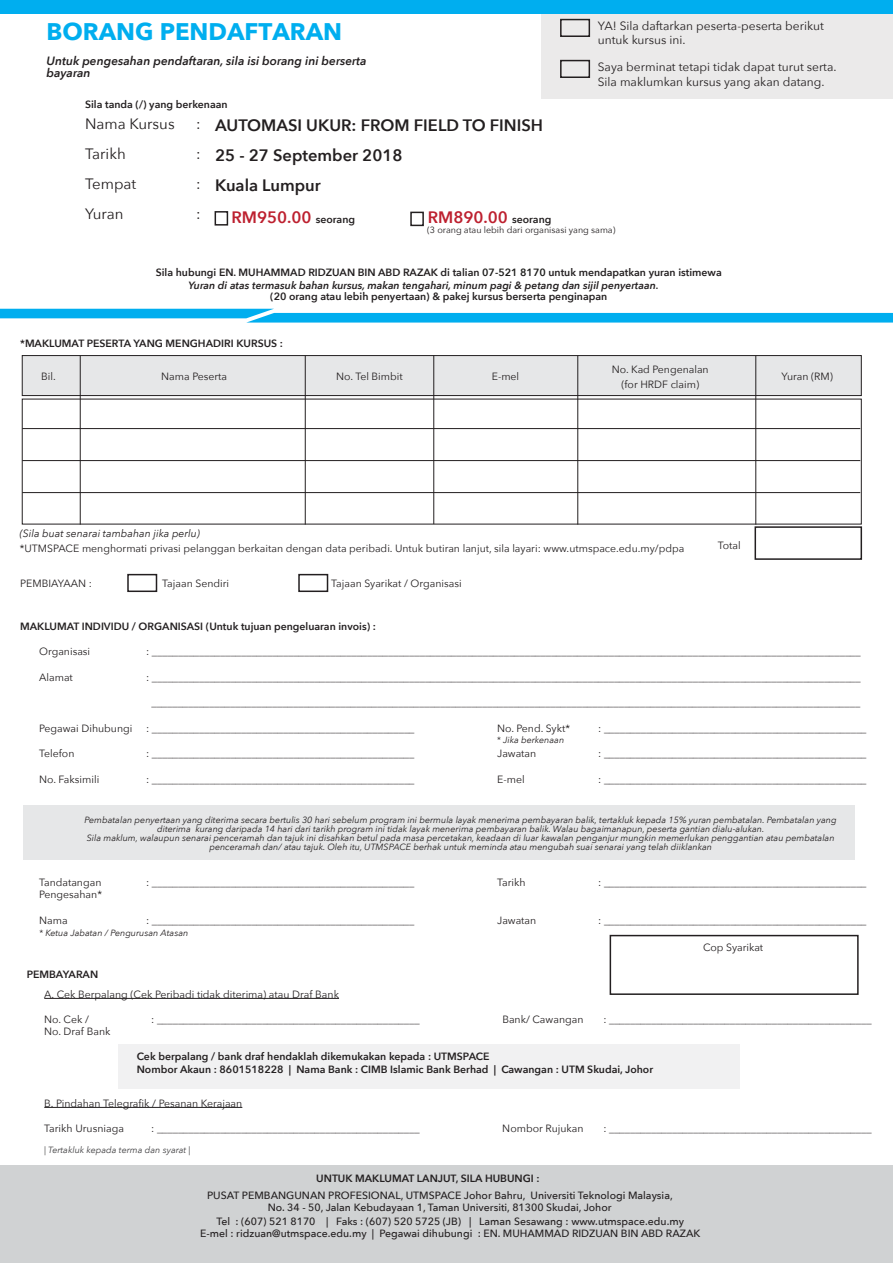
<style>
.page{position:relative;width:893px;height:1263px;background:#fff}
.page>*{position:absolute;margin:0;border:0;box-sizing:border-box;transform-origin:0 0}
.t1{font:700 24px "Avenir Next";color:#00aeef}
.t2{font:600 16.5px/30px "Avenir Next";color:#231f20}
.t3{font:600 16.5px "Avenir Next";color:#bd202f}
.t4{font:15px "Avenir Next";color:#231f20}
.t5{font:12px/14.4px "Avenir Next";color:#231f20}
.t6{font:italic 600 12px/12px "Avenir Next";color:#231f20}
.t7{font:10.5px/15px "Avenir Next";color:#231f20;text-align:center}
.t8{font:600 10.5px/12.6px "Avenir Next";color:#231f20}
.t9{font:500 10.5px "Avenir Next";color:#231f20}
.t10{font:italic 600 10.5px "Avenir Next";color:#231f20}
.t11{font:italic 10.5px "Avenir Next";color:#231f20}
.t12{font:italic 9px/9px "Avenir Next";color:#231f20;text-align:center}
.t13{font:9px "Avenir Next";color:#231f20}
.t14{font:italic 9px "Avenir Next";color:#414042}
.s1{font-size:10.5px;color:#231f20}
.s2{color:#1d1d1b}
</style>
<div class="page">
<div style="left:0;top:0;width:893px;height:13px;background:#00aeef"></div>
<div style="left:542px;top:14px;width:351px;height:85px;background:#ebeaea"></div>
<div style="left:560px;top:19px;width:30px;height:18px;border:2px solid #231f20"></div>
<div style="left:560px;top:60px;width:30px;height:18px;border:2px solid #231f20"></div>
<svg style="left:0;top:309px;width:893px;height:14px"></svg>
<div style="left:1px;top:1165px;width:892px;height:98px;background:#d0d2d3"></div>
<div style="left:119px;top:1044px;width:621px;height:44px;background:#f1f1f2"></div>
<div style="left:22px;top:355px;width:840px;height:41px;background:#e6e7e8;border:1px solid #231f20"></div>
<hr style="left:22px;top:428px;width:838px;height:1px;background:#231f20">
<hr style="left:22px;top:460px;width:838px;height:1px;background:#231f20">
<hr style="left:22px;top:492px;width:838px;height:1px;background:#231f20">
<hr style="left:80px;top:356px;width:1px;height:169px;background:#231f20">
<hr style="left:305px;top:356px;width:1px;height:169px;background:#231f20">
<hr style="left:755px;top:356px;width:1px;height:169px;background:#231f20">
<hr style="left:577px;top:356px;width:1px;height:169px;background:#231f20">
<div style="left:754px;top:526px;width:108px;height:34px;border:2px solid #231f20"></div>
<hr style="left:433px;top:355px;width:1px;height:169px;background:#231f20">
<div style="left:127px;top:574px;width:30px;height:18px;border:2px solid #231f20"></div>
<div style="left:298px;top:574px;width:30px;height:18px;border:2px solid #231f20"></div>
<div style="left:24px;top:805px;width:831px;height:55px;background:#e6e7e8"></div>
<div style="left:610px;top:935px;width:249px;height:60px;border:2px solid #231f20"></div>
<hr style="left:44px;top:998px;width:295px;height:1px;background:#231f20">
<hr style="left:44px;top:1107px;width:198px;height:1px;background:#231f20">
<div style="left:215px;top:211px;width:13px;height:15px;border:2px solid #231f20"></div>
<div style="left:410px;top:212px;width:14px;height:14px;border:2px solid #231f20"></div>
<h1 class="t1" style="left:46px;top:11px;width:297px">BORANG PENDAFTARAN</h1>
<p class="t6" style="left:46px;top:54px;width:322px">Untuk pengesahan pendaftaran, sila isi borang ini berserta bayaran</p>
<p class="t5" style="left:598px;top:18px;width:227px">YA! Sila daftarkan peserta-peserta berikut untuk kursus ini.</p>
<p class="t5" style="left:598px;top:59px;width:240px;line-height:15px">Saya berminat tetapi tidak dapat turut serta.<br>Sila maklumkan kursus yang akan datang.</p>
<p class="t8" style="left:85px;top:98px;width:144px">Sila tanda (/) yang berkenaan</p>
<h3 class="t4" style="left:85px;top:111px;width:91px">Nama Kursus</h3>
<h3 class="t4" style="left:196px;top:111px;width:6px">:</h3>
<h3 class="t4" style="left:85px;top:141px;width:42px">Tarikh</h3>
<h3 class="t4" style="left:196px;top:141px;width:6px">:</h3>
<h3 class="t4" style="left:85px;top:171px;width:53px">Tempat</h3>
<h3 class="t4" style="left:196px;top:171px;width:6px">:</h3>
<h3 class="t4" style="left:85px;top:201px;width:40px">Yuran</h3>
<h3 class="t4" style="left:196px;top:201px;width:6px">:</h3>
<h2 class="t2" style="left:215px;top:110px;width:329px">AUTOMASI UKUR: FROM FIELD TO FINISH<br>25 - 27 September 2018<br>Kuala Lumpur</h2>
<h2 class="t3" style="left:231px;top:203px;width:125px">RM950.00 <span class="s1">seorang</span></h2>
<h2 class="t3" style="left:428px;top:203px;width:125px">RM890.00 <span class="s1">seorang</span></h2>
<p class="t13" style="left:427px;top:223px;width:190px">(3 orang atau lebih dari organisasi yang sama)</p>
<p class="t8" style="left:156px;top:266px;width:568px">Sila hubungi EN. MUHAMMAD RIDZUAN BIN ABD RAZAK di talian <span class="s2">07-521 8170</span> untuk mendapatkan yuran istimewa</p>
<p class="t8" style="left:270px;top:290px;width:339px">(20 orang atau lebih penyertaan) &amp; pakej kursus berserta penginapan</p>
<p class="t10" style="left:189px;top:276px;width:472px">Yuran di atas termasuk bahan kursus, makan tengahari, minum pagi &amp; petang dan sijil penyertaan.</p>
<p class="t8" style="left:20px;top:336px;width:264px">*MAKLUMAT PESERTA YANG MENGHADIRI KURSUS :</p>
<p class="t7" style="left:41px;top:368px;width:16px">Bil.</p>
<p class="t7" style="left:161px;top:368px;width:67px">Nama Peserta</p>
<p class="t7" style="left:492px;top:368px;width:29px">E-mel</p>
<p class="t7" style="left:612px;top:361px;width:98px">No. Kad Pengenalan (for HRDF claim)</p>
<p class="t7" style="left:781px;top:368px;width:53px">Yuran (RM)</p>
<p class="t7" style="left:336px;top:368px;width:68px">No. Tel Bimbit</p>
<p class="t11" style="left:20px;top:524px;width:182px">(Sila buat senarai tambahan jika perlu)</p>
<p class="t7" style="left:20px;top:541px;width:666px">*UTMSPACE menghormati privasi pelanggan berkaitan dengan data peribadi. Untuk butiran lanjut, sila layari: www.utmspace.edu.my/pdpa</p>
<p class="t7" style="left:718px;top:537px;width:24px">Total</p>
<p class="t7" style="left:20px;top:575px;width:73px">PEMBIAYAAN :</p>
<p class="t7" style="left:162px;top:575px;width:68px">Tajaan Sendiri</p>
<p class="t7" style="left:331px;top:575px;width:132px">Tajaan Syarikat / Organisasi</p>
<p class="t8" style="left:20px;top:619px;width:357px">MAKLUMAT INDIVIDU / ORGANISASI (Untuk tujuan pengeluaran invois) :</p>
<p class="t7" style="left:39px;top:643px;width:53px">Organisasi</p>
<p class="t7" style="left:146px;top:643px;width:716px">: _______________________________________________________________________________________________________________________________________</p>
<p class="t7" style="left:39px;top:669px;width:35px">Alamat</p>
<p class="t7" style="left:146px;top:669px;width:716px">: _______________________________________________________________________________________________________________________________________</p>
<p class="t7" style="left:151px;top:694px;width:710px">_______________________________________________________________________________________________________________________________________</p>
<p class="t7" style="left:39px;top:720px;width:95px">Pegawai Dihubungi</p>
<p class="t7" style="left:146px;top:720px;width:270px">: __________________________________________________</p>
<p class="t7" style="left:497px;top:720px;width:74px">No. Pend. Sykt*</p>
<p class="t7" style="left:598px;top:720px;width:270px">: __________________________________________________</p>
<p class="t7" style="left:39px;top:745px;width:37px">Telefon</p>
<p class="t7" style="left:146px;top:745px;width:270px">: __________________________________________________</p>
<p class="t7" style="left:497px;top:745px;width:41px">Jawatan</p>
<p class="t7" style="left:598px;top:745px;width:270px">: __________________________________________________</p>
<p class="t7" style="left:39px;top:771px;width:62px">No. Faksimili</p>
<p class="t7" style="left:146px;top:771px;width:270px">: __________________________________________________</p>
<p class="t7" style="left:497px;top:771px;width:29px">E-mel</p>
<p class="t7" style="left:598px;top:771px;width:270px">: __________________________________________________</p>
<p class="t12" style="left:497px;top:734px;width:69px">* Jika berkenaan</p>
<p class="t12" style="left:85px;top:815px;width:754px">Pembatalan penyertaan yang diterima secara bertulis 30 hari sebelum program ini bermula layak menerima pembayaran balik, tertakluk kepada 15% yuran pembatalan. Pembatalan yang diterima kurang daripada 14 hari dari tarikh program ini tidak layak menerima pembayaran balik. Walau bagaimanapun, peserta gantian dialu-alukan.<br>Sila maklum, walaupun senarai penceramah dan tajuk ini disahkan betul pada masa percetakan, keadaan di luar kawalan penganjur mungkin memerlukan penggantian atau pembatalan penceramah dan/ atau tajuk. Oleh itu, UTMSPACE berhak untuk meminda atau mengubah suai senarai yang telah diiklankan</p>
<p class="t7" style="left:39px;top:874px;width:64px">Tandatangan</p>
<p class="t7" style="left:146px;top:874px;width:270px">: __________________________________________________</p>
<p class="t7" style="left:497px;top:874px;width:30px">Tarikh</p>
<p class="t7" style="left:598px;top:874px;width:270px">: __________________________________________________</p>
<p class="t7" style="left:39px;top:886px;width:64px">Pengesahan*</p>
<p class="t7" style="left:39px;top:912px;width:30px">Nama</p>
<p class="t7" style="left:146px;top:912px;width:270px">: __________________________________________________</p>
<p class="t7" style="left:497px;top:912px;width:41px">Jawatan</p>
<p class="t7" style="left:598px;top:912px;width:270px">: __________________________________________________</p>
<p class="t12" style="left:39px;top:927px;width:151px">* Ketua Jabatan / Pengurusan Atasan</p>
<p class="t7" style="left:703px;top:939px;width:62px">Cop Syarikat</p>
<p class="t8" style="left:27px;top:967px;width:73px">PEMBAYARAN</p>
<p class="t7" style="left:44px;top:1011px;width:46px">No. Cek /</p>
<p class="t7" style="left:151px;top:1011px;width:270px">: __________________________________________________</p>
<p class="t7" style="left:502px;top:1011px;width:83px">Bank/ Cawangan</p>
<p class="t7" style="left:603px;top:1011px;width:270px">: __________________________________________________</p>
<p class="t7" style="left:44px;top:1023px;width:68px">No. Draf Bank</p>
<p class="t7" style="left:44px;top:986px;width:296px">A. Cek Berpalang (Cek Peribadi tidak diterima) atau Draf Bank</p>
<p class="t8" style="left:137px;top:1050px;width:518px">Cek berpalang / bank draf hendaklah dikemukakan kepada : UTMSPACE<br>Nombor Akaun : 8601518228 | Nama Bank : CIMB Islamic Bank Berhad | Cawangan : UTM Skudai, Johor</p>
<p class="t7" style="left:44px;top:1095px;width:200px">B. Pindahan Telegrafik / Pesanan Kerajaan</p>
<p class="t14" style="left:44px;top:1142px;width:148px">| Tertakluk kepada terma dan syarat |</p>
<p class="t7" style="left:44px;top:1120px;width:81px">Tarikh Urusniaga</p>
<p class="t7" style="left:151px;top:1120px;width:270px">: __________________________________________________</p>
<p class="t7" style="left:502px;top:1120px;width:83px">Nombor Rujukan</p>
<p class="t7" style="left:603px;top:1120px;width:270px">: __________________________________________________</p>
<p class="t8" style="left:316px;top:1172px;width:225px">UNTUK MAKLUMAT LANJUT, SILA HUBUNGI :</p>
<p class="t9" style="left:207px;top:1186px;width:467px">PUSAT PEMBANGUNAN PROFESIONAL, UTMSPACE Johor Bahru, Universiti Teknologi Malaysia,</p>
<p class="t9" style="left:268px;top:1199px;width:345px">No. 34 - 50, Jalan Kebudayaan 1, Taman Universiti, 81300 Skudai, Johor</p>
<p class="t9" style="left:216px;top:1212px;width:469px">Tel : (607) 521 8170 | Faks : (607) 520 5725 (JB) | Laman Sesawang : www.utmspace.edu.my</p>
<p class="t9" style="left:200px;top:1225px;width:502px">E-mel : ridzuan@utmspace.edu.my | Pegawai dihubungi : EN. MUHAMMAD RIDZUAN BIN ABD RAZAK</p>
</div>
